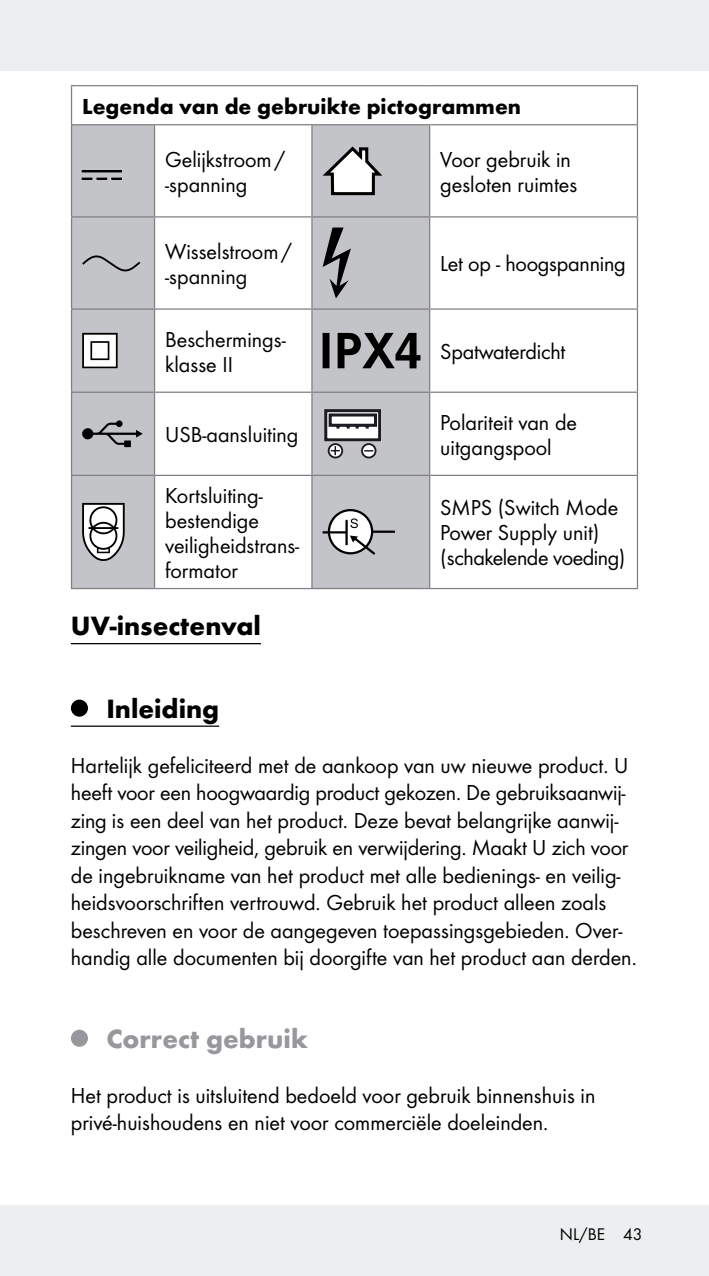
<style>
.page{position:relative;width:709px;height:1276px;background:#fff}
.page>*{position:absolute;margin:0;border:0;box-sizing:border-box;transform-origin:0 0}
.t1{font:700 27.5px "Futura";color:#000}
.t2{font:700 27.5px "Futura";color:#97979c}
.t3{font:22.5px/25px "Futura Boo";color:#000}
.t4{font:700 22.5px "Futura";color:#000}
.t5{font:17.5px "Futura Boo";color:#000}
</style>
<div class="page">
<div style="left:0;top:1205px;width:709px;height:71px;background:#eceeef"></div>
<div style="left:0;top:0;width:709px;height:71px;background:#eceeef"></div>
<hr style="left:71px;top:643px;width:190px;height:1px;background:#000">
<hr style="left:71px;top:725px;width:148px;height:2px;background:#000">
<svg style="left:72px;top:125px;width:357px;height:463px;fill:#c3c4c7"></svg>
<hr style="left:71px;top:86px;width:1px;height:38px;background:#807f83">
<hr style="left:71px;top:85px;width:83px;height:1px;background:#807f83">
<hr style="left:154px;top:85px;width:158px;height:1px;background:#807f83">
<hr style="left:312px;top:85px;width:117px;height:1px;background:#807f83">
<hr style="left:429px;top:85px;width:209px;height:1px;background:#807f83">
<hr style="left:637px;top:86px;width:1px;height:38px;background:#807f83">
<hr style="left:71px;top:125px;width:1px;height:91px;background:#807f83">
<hr style="left:71px;top:217px;width:1px;height:91px;background:#807f83">
<hr style="left:71px;top:124px;width:83px;height:1px;background:#807f83">
<hr style="left:71px;top:216px;width:83px;height:1px;background:#807f83">
<hr style="left:154px;top:217px;width:1px;height:91px;background:#807f83">
<hr style="left:154px;top:125px;width:1px;height:91px;background:#807f83">
<hr style="left:154px;top:124px;width:158px;height:1px;background:#807f83">
<hr style="left:311px;top:217px;width:1px;height:91px;background:#807f83">
<hr style="left:311px;top:310px;width:1px;height:81px;background:#807f83">
<hr style="left:429px;top:217px;width:1px;height:91px;background:#807f83">
<hr style="left:637px;top:217px;width:1px;height:91px;background:#807f83">
<hr style="left:71px;top:310px;width:1px;height:81px;background:#807f83">
<hr style="left:71px;top:308px;width:83px;height:2px;background:#807f83">
<hr style="left:154px;top:310px;width:1px;height:81px;background:#807f83">
<hr style="left:71px;top:393px;width:1px;height:82px;background:#807f83">
<hr style="left:154px;top:216px;width:158px;height:1px;background:#807f83">
<hr style="left:154px;top:308px;width:158px;height:2px;background:#807f83">
<hr style="left:311px;top:393px;width:1px;height:82px;background:#807f83">
<hr style="left:312px;top:308px;width:117px;height:2px;background:#807f83">
<hr style="left:429px;top:310px;width:1px;height:81px;background:#807f83">
<hr style="left:429px;top:308px;width:209px;height:2px;background:#807f83">
<hr style="left:637px;top:310px;width:1px;height:81px;background:#807f83">
<hr style="left:312px;top:391px;width:117px;height:2px;background:#807f83">
<hr style="left:312px;top:475px;width:117px;height:1px;background:#807f83">
<hr style="left:429px;top:393px;width:1px;height:82px;background:#807f83">
<hr style="left:429px;top:391px;width:209px;height:2px;background:#807f83">
<hr style="left:637px;top:393px;width:1px;height:82px;background:#807f83">
<hr style="left:429px;top:475px;width:209px;height:1px;background:#807f83">
<hr style="left:637px;top:125px;width:1px;height:91px;background:#807f83">
<hr style="left:429px;top:476px;width:1px;height:112px;background:#807f83">
<hr style="left:637px;top:476px;width:1px;height:112px;background:#807f83">
<hr style="left:312px;top:588px;width:117px;height:1px;background:#807f83">
<hr style="left:429px;top:588px;width:209px;height:1px;background:#807f83">
<hr style="left:71px;top:391px;width:83px;height:2px;background:#807f83">
<hr style="left:154px;top:391px;width:158px;height:2px;background:#807f83">
<hr style="left:154px;top:393px;width:1px;height:82px;background:#807f83">
<hr style="left:71px;top:475px;width:83px;height:1px;background:#807f83">
<hr style="left:154px;top:475px;width:158px;height:1px;background:#807f83">
<hr style="left:311px;top:476px;width:1px;height:112px;background:#807f83">
<hr style="left:154px;top:588px;width:158px;height:1px;background:#807f83">
<hr style="left:312px;top:124px;width:117px;height:1px;background:#807f83">
<hr style="left:311px;top:125px;width:1px;height:91px;background:#807f83">
<hr style="left:429px;top:124px;width:209px;height:1px;background:#807f83">
<hr style="left:429px;top:125px;width:1px;height:91px;background:#807f83">
<hr style="left:312px;top:216px;width:117px;height:1px;background:#807f83">
<hr style="left:429px;top:216px;width:209px;height:1px;background:#807f83">
<hr style="left:71px;top:476px;width:1px;height:112px;background:#807f83">
<hr style="left:154px;top:476px;width:1px;height:112px;background:#807f83">
<hr style="left:71px;top:588px;width:83px;height:1px;background:#807f83">
<svg style="left:82px;top:178px;width:39px;height:1px"></svg>
<div style="left:82px;top:171px;width:39px;height:1px;border:1px solid #000"></div>
<svg style="left:322px;top:144px;width:64px;height:53px"></svg>
<svg style="left:80px;top:254px;width:62px;height:18px"></svg>
<svg style="left:322px;top:227px;width:29px;height:71px;background:#828284"></svg>
<svg style="left:82px;top:333px;width:36px;height:35px"></svg>
<svg style="left:322px;top:333px;width:98px;height:35px;background:#646466"></svg>
<svg style="left:82px;top:420px;width:61px;height:27px;background:#959698"></svg>
<div style="left:361px;top:443px;width:15px;height:15px;border:2px solid #1b1b21;border-radius:50%"></div>
<div style="left:328px;top:443px;width:15px;height:15px;border:2px solid #1b1b21;border-radius:50%"></div>
<svg style="left:323px;top:409px;width:59px;height:46px"></svg>
<svg style="left:82px;top:503px;width:43px;height:58px"></svg>
<div style="left:329px;top:510px;width:43px;height:43px;background:#fff;border-radius:50%"></div>
<div style="left:328px;top:509px;width:45px;height:45px;border:2px solid #000;border-radius:50%"></div>
<hr style="left:322px;top:531px;width:25px;height:2px;background:#000">
<hr style="left:345px;top:520px;width:3px;height:25px;background:#000">
<hr style="left:372px;top:530px;width:23px;height:3px;background:#000">
<svg style="left:350px;top:535px;width:28px;height:22px"></svg>
<svg style="left:350px;top:518px;width:8px;height:10px"></svg>
<div style="left:71px;top:699px;width:17px;height:17px;background:#000;border-radius:50%"></div>
<div style="left:71px;top:1029px;width:17px;height:17px;background:#97979c;border-radius:50%"></div>
<p class="t4" style="left:82px;top:93px;width:440px">Legenda van de gebruikte pictogrammen</p>
<p class="t3" style="left:165px;top:147px;width:122px">Gelijkstroom/ -spanning</p>
<p class="t3" style="left:440px;top:147px;width:139px">Voor gebruik in gesloten ruimtes</p>
<p class="t3" style="left:165px;top:239px;width:128px">Wisselstroom/ -spanning</p>
<p class="t3" style="left:165px;top:326px;width:122px">Beschermings&shy;klasse II</p>
<p class="t3" style="left:165px;top:422px;width:135px">USB-aansluiting</p>
<p class="t3" style="left:165px;top:483px;width:136px">Kortsluiting&shy;bestendige veiligheidstrans&shy;formator</p>
<p class="t1" style="left:71px;top:609px;width:191px">UV-insectenval</p>
<p class="t3" style="left:440px;top:251px;width:187px">Let op - hoogspanning</p>
<p class="t3" style="left:440px;top:339px;width:127px">Spatwaterdicht</p>
<p class="t3" style="left:440px;top:409px;width:138px">Polariteit van de uitgangspool</p>
<p class="t3" style="left:440px;top:495px;width:187px">SMPS (Switch Mode<br>Power Supply unit) (schakelende voeding)</p>
<p class="t1" style="left:106px;top:691px;width:114px">Inleiding</p>
<p class="t3" style="left:71px;top:751px;width:567px;line-height:27.5px">Hartelijk gefeliciteerd met de aankoop van uw nieuwe product. U heeft voor een hoogwaardig product gekozen. De gebruiksaanwij&shy;zing is een deel van het product. Deze bevat belangrijke aanwij&shy;zingen voor veiligheid, gebruik en verwijdering. Maakt U zich voor de ingebruikname van het product met alle bedienings- en veilig&shy;heidsvoorschriften vertrouwd. Gebruik het product alleen zoals beschreven en voor de aangegeven toepassingsgebieden. Over&shy;handig alle documenten bij doorgifte van het product aan derden.</p>
<p class="t2" style="left:106px;top:1021px;width:203px">Correct gebruik</p>
<p class="t3" style="left:71px;top:1081px;width:526px;line-height:27.5px">Het product is uitsluitend bedoeld voor gebruik binnenshuis in privé-huishoudens en niet voor commerciële doeleinden.</p>
<p class="t5" style="left:560px;top:1223px;width:84px">NL/BE 43</p>
</div>
